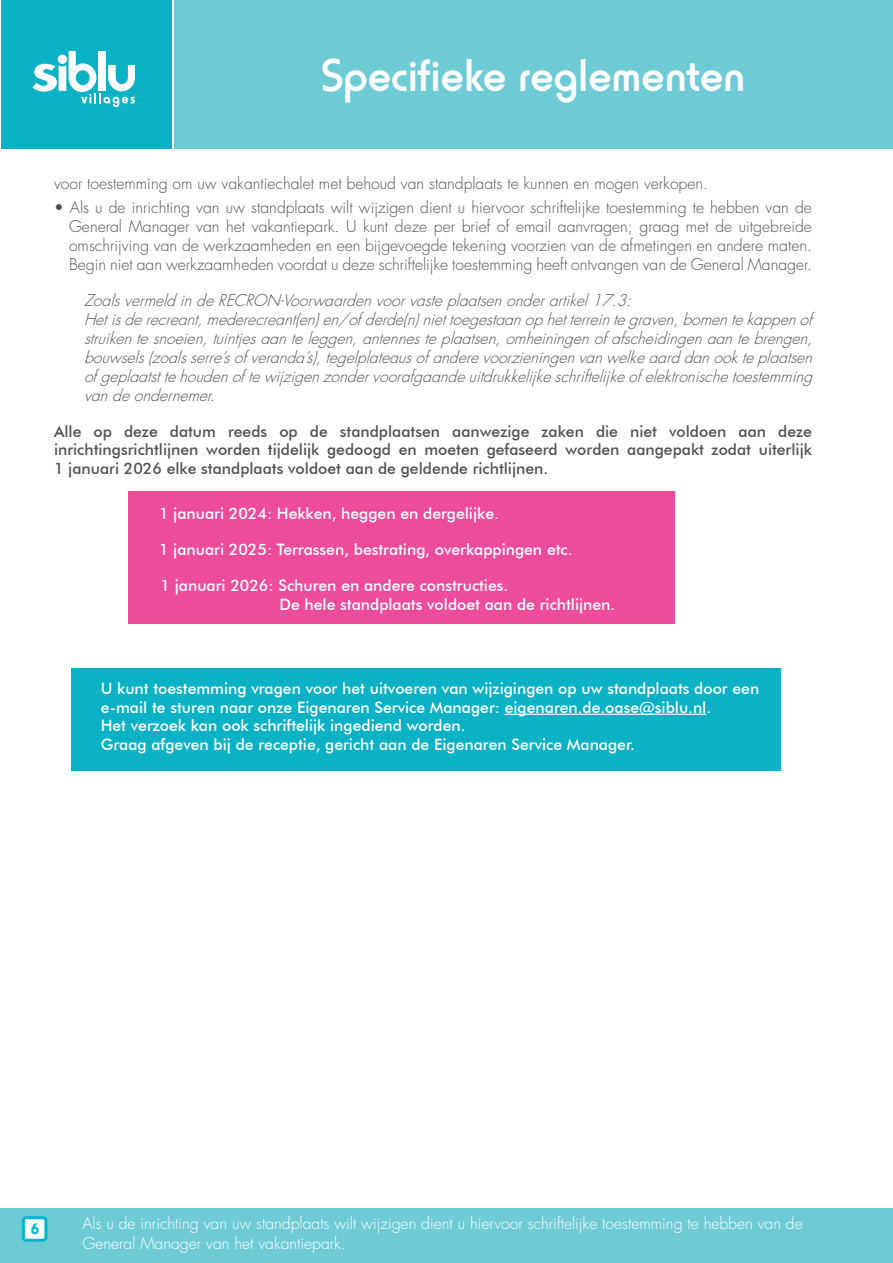
<style>
.page{position:relative;width:893px;height:1263px;background:#fff}
.page>*{position:absolute;margin:0;border:0;box-sizing:border-box;transform-origin:0 0}
.t1{font:500 48px "Horatio LT";color:#fff}
.t2{font:italic 300 15.75px/18.9px "Futura Std";color:#4f5356;text-align:justify}
.t3{font:300 15.75px/19.2px "Futura Std";color:#4f5356;text-align:justify}
.t4{font:500 15.75px "Futura BT";color:#fff}
.t5{font:500 15.75px/18.9px "Futura BT";color:#4f5356;text-align:justify}
.t6{font:300 15.75px/19.8px "Futura Std";color:#fff}
.t7{font:700 15px "Futura";color:#00b7ce;scale:.9 1}
</style>
<div class="page">
<div style="left:71px;top:668px;width:709px;height:103px;background:#0bb1c5"></div>
<div style="left:129px;top:491px;width:546px;height:133px;background:#ed4c9c"></div>
<div style="left:0;top:1209px;width:893px;height:54px;background:#6ecbd6"></div>
<div style="left:174px;top:0;width:719px;height:149px;background:#6ecbd6"></div>
<div style="left:1px;top:0;width:170px;height:149px;background:#0bb1c5"></div>
<svg style="left:32px;top:51px;width:103px;height:56px"></svg>
<div style="left:23px;top:1218px;width:23px;height:22px;background:#fff;border-radius:3px"></div>
<div style="left:22px;top:1216px;width:25px;height:26px;border:3px solid #00b7ce;border-radius:3px"></div>
<hr style="left:505px;top:714px;width:201px;height:1px;background:#fff">
<p class="t1" style="left:322px;top:48px;width:425px">Specifieke reglementen</p>
<p class="t3" style="left:54px;top:175px;width:656px">voor toestemming om uw vakantiechalet met behoud van standplaats te kunnen en mogen verkopen.</p>
<p class="t3" style="left:69px;top:198px;width:744px;text-indent:-15px">• Als u de inrichting van uw standplaats wilt wijzigen dient u hiervoor schriftelijke toestemming te hebben van de General Manager van het vakantiepark. U kunt deze per brief of email aanvragen; graag met de uitgebreide omschrijving van de werkzaamheden en een bijgevoegde tekening voorzien van de afmetingen en andere maten.<br>Begin niet aan werkzaamheden voordat u deze schriftelijke toestemming heeft ontvangen van de General Manager.</p>
<p class="t2" style="left:84px;top:291px;width:554px">ZoalsvermeldindeRECRON-Voorwaardenvoorvasteplaatsenonderartikel17.3:</p>
<p class="t2" style="left:84px;top:310px;width:735px">Hetisderecreant,mederecreant(en)en/ofderde(n)niettoegestaanophetterreintegraven,bomentekappenof struikentesnoeien,tuintjesaanteleggen,antennesteplaatsen,omheiningenofafscheidingenaantebrengen, bouwsels(zoalsserre’sofveranda’s),tegelplateausofanderevoorzieningenvanwelkeaarddanookteplaatsen ofgeplaatsttehoudenoftewijzigenzondervoorafgaandeuitdrukkelijkeschriftelijkeofelektronischetoestemming vandeondernemer.</p>
<p class="t5" style="left:54px;top:421px;width:759px">Alle op deze datum reeds op de standplaatsen aanwezige zaken die niet voldoen aan deze inrichtingsrichtlijnen worden tijdelijk gedoogd en moeten gefaseerd worden aangepakt zodat uiterlijk 1 januari 2026 elke standplaats voldoet aan de geldende richtlijnen.</p>
<p class="t4" style="left:159px;top:504px;width:341px">1 januari 2024: Hekken, heggen en dergelijke.</p>
<p class="t4" style="left:159px;top:539px;width:415px">1 januari 2025: Terrassen, bestrating, overkappingen etc.</p>
<p class="t4" style="left:160px;top:575px;width:349px">1 januari 2026: Schuren en andere constructies.</p>
<p class="t4" style="left:279px;top:594px;width:337px">De hele standplaats voldoet aan de richtlijnen.</p>
<p class="t4" style="left:101px;top:678px;width:660px">U kunt toestemming vragen voor het uitvoeren van wijzigingen op uw standplaats door een</p>
<p class="t4" style="left:101px;top:697px;width:612px">e-mail te sturen naar onze Eigenaren Service Manager: eigenaren.de.oase@siblu.nl.</p>
<p class="t4" style="left:101px;top:716px;width:366px">Het verzoek kan ook schriftelijk ingediend worden.</p>
<p class="t4" style="left:101px;top:735px;width:536px">Graag afgeven bij de receptie, gericht aan de Eigenaren Service Manager.</p>
<p class="t7" style="left:31px;top:1218px;width:11px">6</p>
<p class="t6" style="left:82px;top:1214px;width:722px">Als u de inrichting van uw standplaats wilt wijzigen dient u hiervoor schriftelijke toestemming te hebben van de<br>General Manager van het vakantiepark.</p>
</div>
